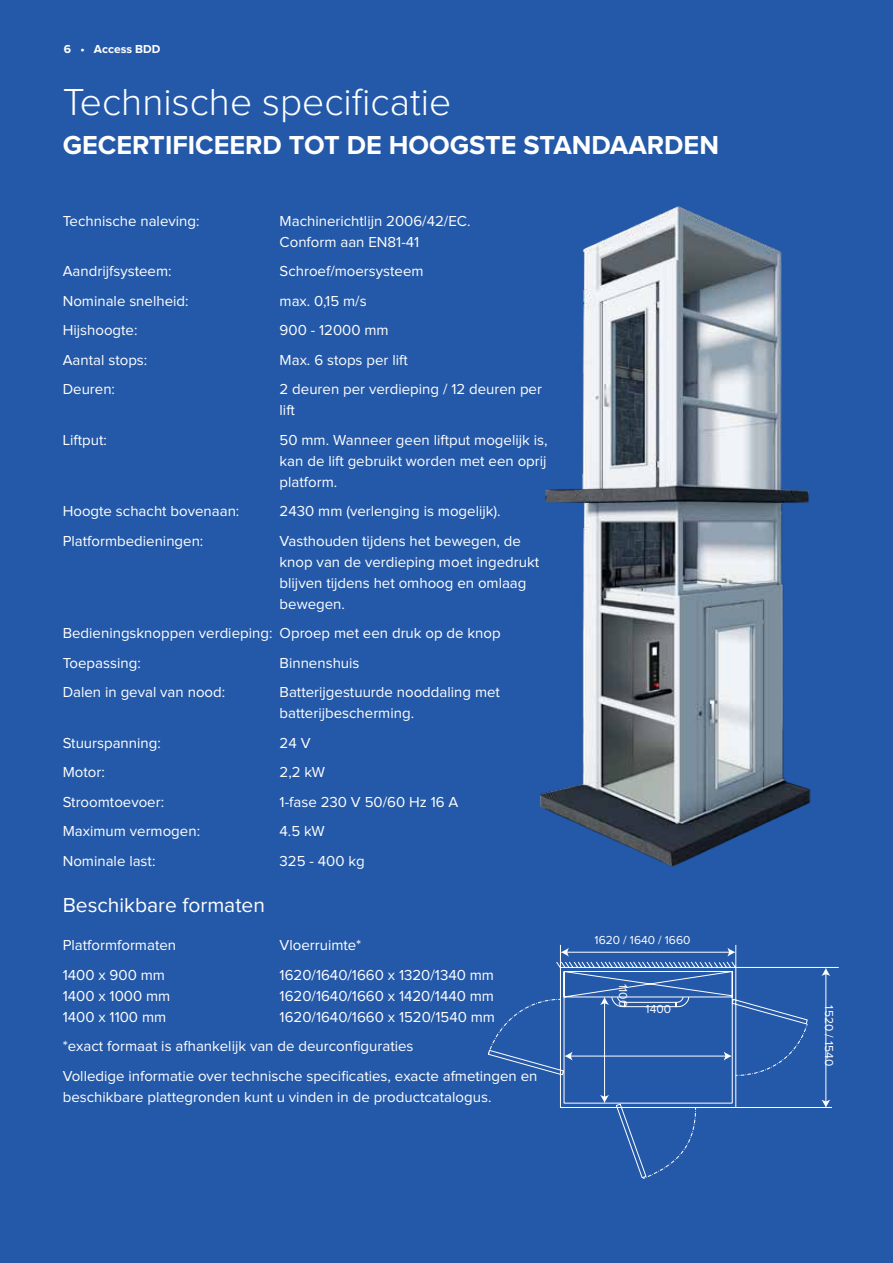
<style>
.page{position:relative;width:893px;height:1263px;background:#2459a9}
.page>*{position:absolute;margin:0;border:0;box-sizing:border-box;transform-origin:0 0}
.t1{font:300 39px "Proxima Nova";color:#fff}
.t2{font:700 27px "Proxima Nova";color:#fff}
.t3{font:21px "Proxima Nova";color:#fff}
.t4{font:15px/21px "Proxima Nova";color:#fff}
.t5{font:12px "Proxima Nova";color:#fff}
.t6{font:700 12px "Proxima Nova";color:#fff}
</style>
<div class="page">
<img style="left:540px;top:205px;width:271px;height:662px">
<svg style="left:556px;top:945px;width:283px;height:163px"></svg>
<hr style="left:566px;top:952px;width:164px;height:1px;background:#fff">
<svg style="left:561px;top:948px;width:8px;height:9px"></svg>
<svg style="left:727px;top:948px;width:9px;height:9px"></svg>
<hr style="left:825px;top:973px;width:1px;height:129px;background:#fff">
<svg style="left:821px;top:968px;width:9px;height:8px"></svg>
<svg style="left:821px;top:1100px;width:9px;height:8px"></svg>
<svg style="left:488px;top:996px;width:320px;height:183px"></svg>
<p class="t6" style="left:64px;top:44px;width:98px">6 • Access BDD</p>
<h1 class="t1" style="left:63px;top:84px;width:390px">Technische specificatie</h1>
<h2 class="t2" style="left:63px;top:133px;width:658px">GECERTIFICEERD TOT DE HOOGSTE STANDAARDEN</h2>
<p class="t4" style="left:63px;top:211px;width:138px">Technische naleving:</p>
<p class="t4" style="left:280px;top:211px;width:192px">Machinerichtlijn 2006/42/EC.<br>Conform aan EN81-41</p>
<p class="t4" style="left:63px;top:261px;width:110px">Aandrijfsysteem:</p>
<p class="t4" style="left:280px;top:261px;width:145px">Schroef/moersysteem</p>
<p class="t4" style="left:63px;top:291px;width:127px">Nominale snelheid:</p>
<p class="t4" style="left:280px;top:291px;width:89px">max. 0,15 m/s</p>
<p class="t4" style="left:63px;top:320px;width:76px">Hijshoogte:</p>
<p class="t4" style="left:280px;top:320px;width:111px">900 - 12000 mm</p>
<p class="t4" style="left:63px;top:350px;width:86px">Aantal stops:</p>
<p class="t4" style="left:280px;top:350px;width:130px">Max. 6 stops per lift</p>
<p class="t4" style="left:63px;top:379px;width:54px">Deuren:</p>
<p class="t4" style="left:280px;top:379px;width:264px">2 deuren per verdieping / 12 deuren per lift</p>
<p class="t4" style="left:63px;top:430px;width:46px">Liftput:</p>
<p class="t4" style="left:280px;top:430px;width:269px;text-align:justify">50 mm. Wanneer geen liftput mogelijk is, kan de lift gebruikt worden met een oprij platform.</p>
<p class="t4" style="left:63px;top:501px;width:178px">Hoogte schacht bovenaan:</p>
<p class="t4" style="left:280px;top:501px;width:223px">2430 mm (verlenging is mogelijk).</p>
<p class="t4" style="left:63px;top:531px;width:142px">Platformbedieningen:</p>
<p class="t4" style="left:280px;top:531px;width:261px">Vasthouden tijdens het bewegen, de knop van de verdieping moet ingedrukt blijven tijdens het omhoog en omlaag bewegen.</p>
<p class="t4" style="left:63px;top:619px;width:439px;line-height:29.5px">Bedieningsknoppen verdieping: Oproep met een druk op de knop<br>Toepassing:</p>
<p class="t4" style="left:280px;top:653px;width:81px">Binnenshuis</p>
<p class="t4" style="left:63px;top:682px;width:164px">Dalen in geval van nood:</p>
<p class="t4" style="left:280px;top:682px;width:222px">Batterijgestuurde nooddaling met batterijbescherming.</p>
<p class="t4" style="left:63px;top:733px;width:100px">Stuurspanning:</p>
<p class="t4" style="left:280px;top:733px;width:32px">24 V</p>
<p class="t4" style="left:63px;top:762px;width:44px">Motor:</p>
<p class="t4" style="left:280px;top:762px;width:47px">2,2 kW</p>
<p class="t4" style="left:63px;top:792px;width:103px">Stroomtoevoer:</p>
<p class="t4" style="left:280px;top:792px;width:180px">1-fase 230 V 50/60 Hz 16 A</p>
<p class="t4" style="left:63px;top:821px;width:139px">Maximum vermogen:</p>
<p class="t4" style="left:280px;top:821px;width:47px">4.5 kW</p>
<p class="t4" style="left:63px;top:851px;width:94px">Nominale last:</p>
<p class="t4" style="left:280px;top:851px;width:87px">325 - 400 kg</p>
<h3 class="t3" style="left:63px;top:896px;width:204px">Beschikbare formaten</h3>
<p class="t4" style="left:63px;top:935px;width:115px">Platformformaten</p>
<p class="t4" style="left:280px;top:935px;width:83px">Vloerruimte*</p>
<p class="t4" style="left:63px;top:965px;width:104px">1400 x 900 mm</p>
<p class="t4" style="left:280px;top:965px;width:216px">1620/1640/1660 x 1320/1340 mm</p>
<p class="t4" style="left:63px;top:986px;width:109px">1400 x 1000 mm</p>
<p class="t4" style="left:280px;top:986px;width:216px">1620/1640/1660 x 1420/1440 mm</p>
<p class="t4" style="left:63px;top:1007px;width:105px">1400 x 1100 mm</p>
<p class="t4" style="left:63px;top:1003px;width:476px;line-height:29.5px;text-indent:217px">1620/1640/1660 x 1520/1540 mm *exact formaat is afhankelijk van de deurconfiguraties<br>Volledige informatie over technische specificaties, exacte afmetingen en</p>
<p class="t4" style="left:63px;top:1087px;width:430px">beschikbare plattegronden kunt u vinden in de productcatalogus.</p>
<p class="t5" style="left:595px;top:934px;width:97px">1620 / 1640 / 1660</p>
<p class="t5" style="left:629px;top:984px;width:24px;rotate:90deg">1100</p>
<p class="t5" style="left:646px;top:1004px;width:27px">1400</p>
<p class="t5" style="left:835px;top:1005px;width:62px;rotate:90deg">1520 / 1540</p>
</div>
